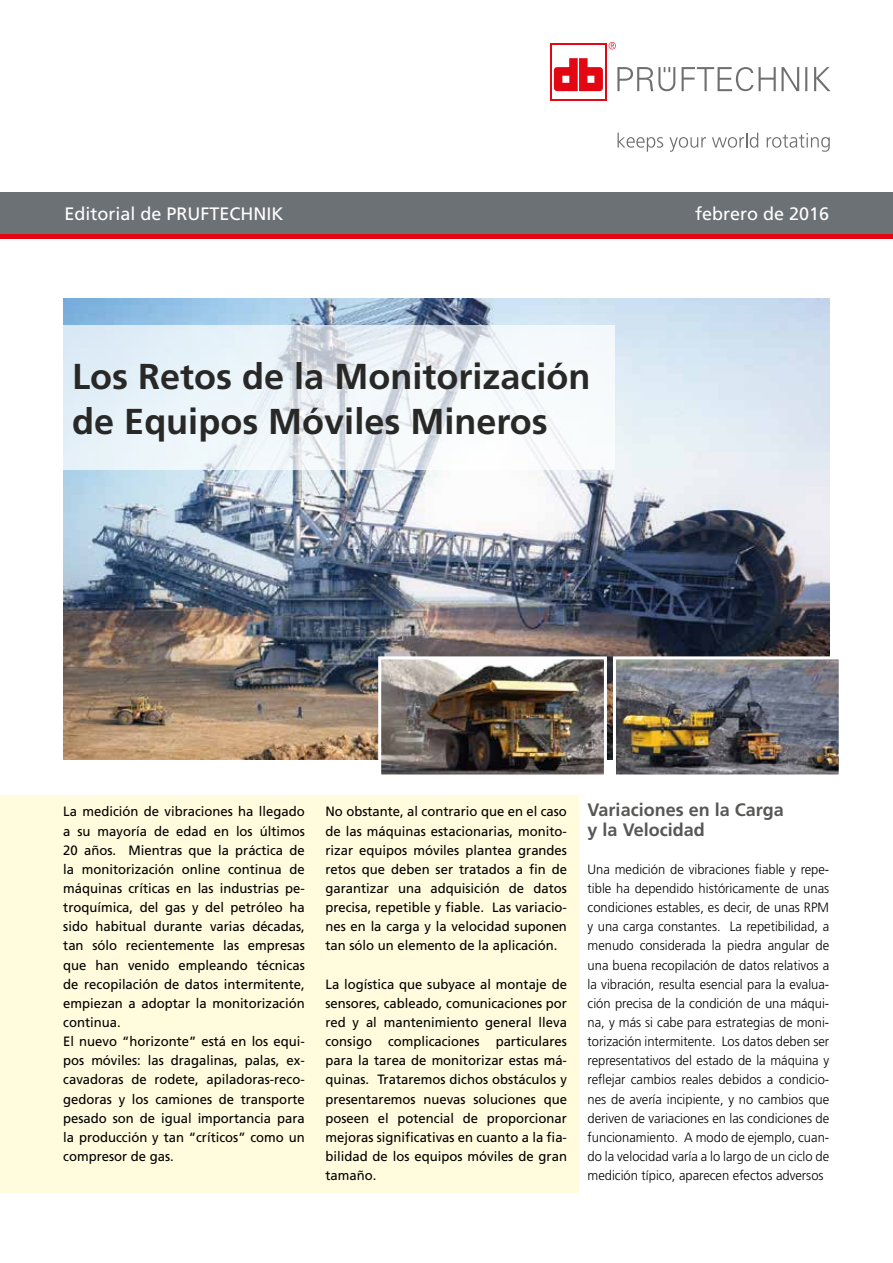
<style>
.page{position:relative;width:893px;height:1263px;background:#fff}
.page>*{position:absolute;margin:0;border:0;box-sizing:border-box;transform-origin:0 0}
.t1{font:700 36px/44.7px "Frutiger";color:#282827}
.t2{font:18px "Frutiger";color:#fff}
.t3{font:700 18px/19.2px "Frutiger";color:#575756}
.t4{font:13.5px/19.2px "Frutiger";color:#000;text-align:justify}
.t5{font:300 13.5px/19.2px "Frutiger";color:#000;text-align:justify;scale:.96 1}
</style>
<div class="page">
<div style="left:0;top:192px;width:893px;height:42px;background:#6c7175"></div>
<hr style="left:0;top:234px;width:893px;height:4px;background:#e30613">
<div style="left:0;top:795px;width:579px;height:398px;background:#fffbdc"></div>
<img style="left:64px;top:298px;width:765px;height:461px">
<svg style="left:63px;top:325px;width:552px;height:145px;fill:#edf5fa"></svg>
<img style="left:382px;top:660px;width:221px;height:113px">
<div style="left:378px;top:656px;width:229px;height:121px;border:3px solid #fff"></div>
<img style="left:617px;top:660px;width:221px;height:113px">
<div style="left:613px;top:656px;width:229px;height:121px;border:3px solid #fff"></div>
<svg style="left:609px;top:42px;width:7px;height:7px"></svg>
<svg style="left:617px;top:67px;width:213px;height:24px"></svg>
<hr style="left:550px;top:44px;width:56px;height:1px;background:#e30613">
<hr style="left:550px;top:44px;width:2px;height:57px;background:#e30613">
<hr style="left:605px;top:44px;width:1px;height:57px;background:#e30613">
<hr style="left:550px;top:99px;width:56px;height:2px;background:#e30613">
<svg style="left:554px;top:58px;width:49px;height:33px"></svg>
<svg style="left:618px;top:133px;width:45px;height:19px"></svg>
<svg style="left:669px;top:137px;width:37px;height:15px"></svg>
<svg style="left:712px;top:133px;width:46px;height:15px"></svg>
<svg style="left:767px;top:133px;width:63px;height:19px"></svg>
<h2 class="t2" style="left:64px;top:203px;width:221px">Editorial de PRUFTECHNIK</h2>
<h2 class="t2" style="left:695px;top:203px;width:136px">febrero de 2016</h2>
<h1 class="t1" style="left:72px;top:354px;width:520px">Los Retos de la Monitorización de Equipos Móviles Mineros</h1>
<p class="t4" style="left:63px;top:802px;width:243px;text-align:left">La medición de vibraciones ha llegado a su mayoría de edad en los últimos 20 años. Mientras que la práctica de la monitorización online continua de máquinas críticas en las industrias pe&shy;troquímica, del gas y del petróleo ha sido habitual durante varias décadas, tan sólo recientemente las empresas que han venido empleando técnicas de recopilación de datos intermitente, empiezan a adoptar la monitorización continua.<br>El nuevo “horizonte” está en los equi&shy;pos móviles: las dragalinas, palas, ex&shy;cavadoras de rodete, apiladoras-reco&shy;gedoras y los camiones de transporte pesado son de igual importancia para la producción y tan “críticos” como un compresor de gas.</p>
<p class="t4" style="left:325px;top:802px;width:243px">No obstante, al contrario que en el caso de las máquinas estacionarias, monito&shy;rizar equipos móviles plantea grandes retos que deben ser tratados a fin de garantizar una adquisición de datos precisa, repetible y fiable. Las variacio&shy;nes en la carga y la velocidad suponen tan sólo un elemento de la aplicación.</p>
<p class="t4" style="left:325px;top:974px;width:243px">La logística que subyace al montaje de sensores, cableado, comunicaciones por red y al mantenimiento general lleva consigo complicaciones particulares para la tarea de monitorizar estas má&shy;quinas. Trataremos dichos obstáculos y presentaremos nuevas soluciones que poseen el potencial de proporcionar mejoras significativas en cuanto a la fia&shy;bilidad de los equipos móviles de gran tamaño.</p>
<h2 class="t3" style="left:588px;top:801px;width:198px">Variaciones en la Carga y la Velocidad</h2>
<p class="t5" style="left:588px;top:860px;width:253px">Una medición de vibraciones fiable y repe&shy;tible ha dependido históricamente de unas condiciones estables, es decir, de unas RPM y una carga constantes. La repetibilidad, a menudo considerada la piedra angular de una buena recopilación de datos relativos a la vibración, resulta esencial para la evalua&shy;ción precisa de la condición de una máqui&shy;na, y más si cabe para estrategias de moni&shy;torización intermitente. Los datos deben ser representativos del estado de la máquina y reflejar cambios reales debidos a condicio&shy;nes de avería incipiente, y no cambios que deriven de variaciones en las condiciones de funcionamiento. A modo de ejemplo, cuan&shy;do la velocidad varía a lo largo de un ciclo de medición típico, aparecen efectos adversos</p>
</div>
